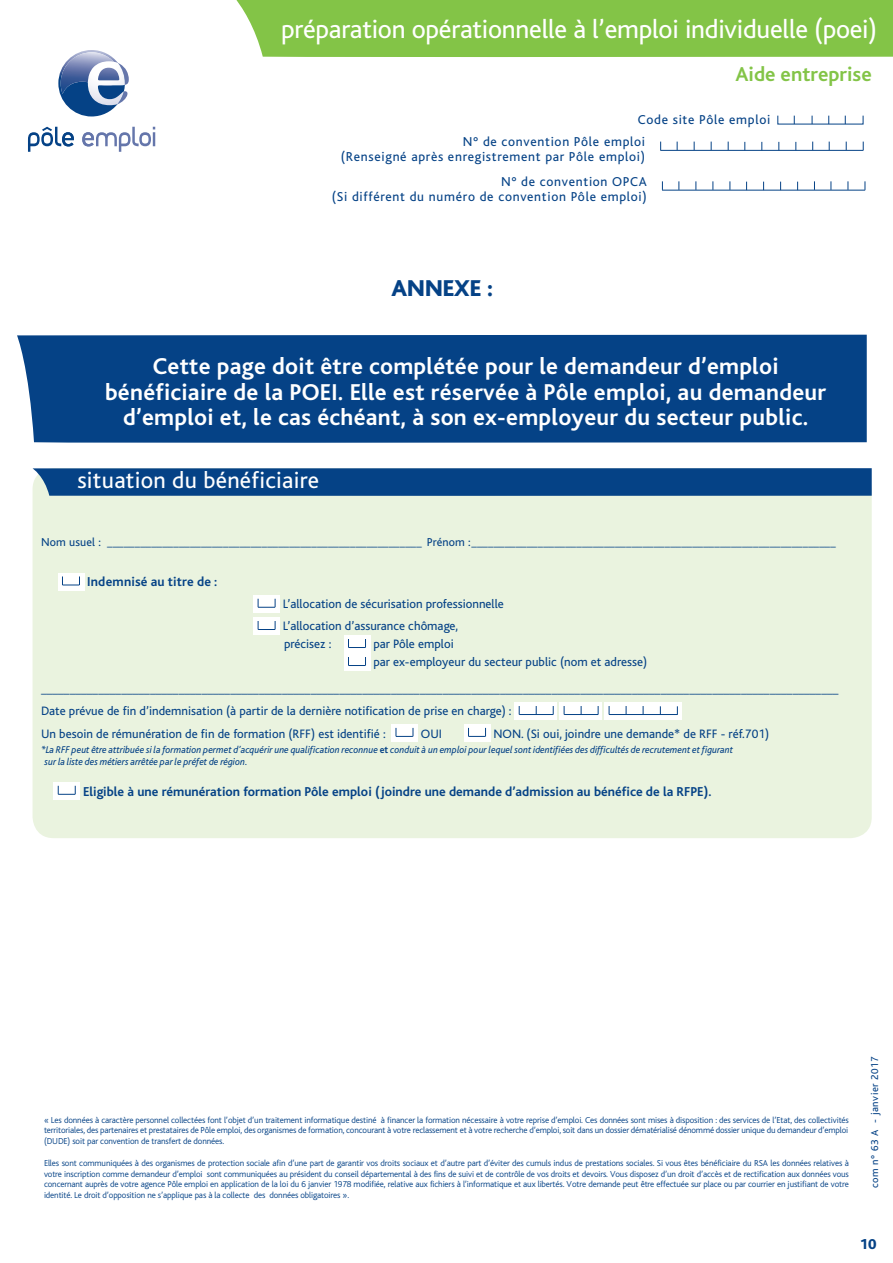
<style>
.page{position:relative;width:893px;height:1263px;background:#fff}
.page>*{position:absolute;margin:0;border:0;box-sizing:border-box;transform-origin:0 0}
.t1{font:27px "Bliss";letter-spacing:-.01em;color:#fff}
.t2{font:700 24px "Bliss";letter-spacing:.01em;color:#fff}
.t3{font:24px "Bliss";letter-spacing:.01em;color:#fff}
.t4{font:800 24px "Bliss";color:#054286}
.t5{font:700 21px "Bliss";color:#83c447}
.t6{font:800 15px "Bliss";color:#054286}
.t7{font:13.5px "Bliss";letter-spacing:.05em;color:#054286}
.t8{font:700 13.5px "Bliss";color:#054286}
.t9{font:12.75px "Bliss";color:#054286}
.t10{font:12px "Bliss";letter-spacing:.01em;color:#054286}
.t11{font:10.5px "Bliss";letter-spacing:.05em;color:#054286}
.Style_de_paragraphe{font:italic 10.2px/12px "Bliss";color:#054286;scale:.95 1}
.t12{font:300 9px/10.8px "Bliss";letter-spacing:-.015em;color:#054286;text-align:justify}
.s1{font-weight:700;font-style:normal}
</style>
<div class="page">
<div style="left:236px;top:0;width:657px;height:57px;background:#83c447"></div>
<svg style="left:58px;top:50px;width:71px;height:66px"></svg>
<svg style="left:28px;top:127px;width:46px;height:25px"></svg>
<svg style="left:82px;top:127px;width:73px;height:25px"></svg>
<div style="left:17px;top:335px;width:850px;height:108px;background:#054286"></div>
<hr style="left:660px;top:150px;width:203px;height:1px;background:#054286">
<hr style="left:662px;top:190px;width:203px;height:1px;background:#054286">
<div style="left:33px;top:468px;width:839px;height:370px;background:#eaf3df;border-radius:21px"></div>
<svg style="left:33px;top:468px;width:839px;height:28px"></svg>
<div style="left:58px;top:573px;width:26px;height:17px;background:#fff"></div>
<svg style="left:62px;top:576px;width:18px;height:10px"></svg>
<div style="left:254px;top:595px;width:26px;height:17px;background:#fff"></div>
<svg style="left:258px;top:599px;width:18px;height:9px"></svg>
<div style="left:254px;top:617px;width:26px;height:17px;background:#fff"></div>
<svg style="left:258px;top:621px;width:18px;height:9px"></svg>
<div style="left:344px;top:635px;width:26px;height:17px;background:#fff"></div>
<svg style="left:348px;top:639px;width:18px;height:9px"></svg>
<div style="left:344px;top:653px;width:26px;height:17px;background:#fff"></div>
<svg style="left:348px;top:657px;width:18px;height:9px"></svg>
<div style="left:515px;top:702px;width:42px;height:17px;background:#fff"></div>
<hr style="left:519px;top:714px;width:34px;height:1px;background:#054286">
<div style="left:560px;top:702px;width:42px;height:17px;background:#fff"></div>
<hr style="left:564px;top:714px;width:34px;height:1px;background:#054286">
<div style="left:605px;top:702px;width:77px;height:17px;background:#fff"></div>
<hr style="left:609px;top:714px;width:68px;height:1px;background:#054286">
<div style="left:391px;top:724px;width:27px;height:17px;background:#fff"></div>
<svg style="left:396px;top:728px;width:18px;height:9px"></svg>
<div style="left:464px;top:724px;width:26px;height:17px;background:#fff"></div>
<svg style="left:468px;top:728px;width:18px;height:9px"></svg>
<div style="left:54px;top:782px;width:26px;height:17px;background:#fff"></div>
<svg style="left:58px;top:786px;width:18px;height:9px"></svg>
<h1 class="t1" style="left:281px;top:15px;width:598px">préparation opérationnelle à l’emploi individuelle (poei)</h1>
<h3 class="t5" style="left:735px;top:63px;width:138px">Aide entreprise</h3>
<p class="t7" style="left:638px;top:112px;width:134px">Code site Pôle emploi</p>
<p class="t7" style="left:463px;top:135px;width:184px">N° de convention Pôle emploi</p>
<p class="t7" style="left:341px;top:150px;width:306px">(Renseigné après enregistrement par Pôle emploi)</p>
<p class="t7" style="left:501px;top:175px;width:147px">N° de convention OPCA</p>
<p class="t7" style="left:332px;top:190px;width:316px">(Si différent du numéro de convention Pôle emploi)</p>
<p class="t4" style="left:391px;top:276px;width:103px">ANNEXE :</p>
<p class="t2" style="left:153px;top:354px;width:627px">Cette page doit être complétée pour le demandeur d’emploi</p>
<p class="t2" style="left:105px;top:379px;width:723px">bénéficiaire de la POEI. Elle est réservée à Pôle emploi, au demandeur</p>
<p class="t2" style="left:123px;top:405px;width:686px">d’emploi et, le cas échéant, à son ex-employeur du secteur public.</p>
<p class="t3" style="left:77px;top:468px;width:243px">situation du bénéficiaire</p>
<p class="t10" style="left:41px;top:536px;width:796px">Nom usuel : _________________________________________________________ Prénom :__________________________________________________________________</p>
<p class="t8" style="left:87px;top:574px;width:132px">Indemnisé au titre de :</p>
<p class="t9" style="left:283px;top:597px;width:222px">L’allocation de sécurisation professionnelle</p>
<p class="t9" style="left:283px;top:619px;width:177px">L’allocation d’assurance chômage,</p>
<p class="t9" style="left:284px;top:637px;width:49px">précisez :</p>
<p class="t9" style="left:373px;top:637px;width:82px">par Pôle emploi</p>
<p class="t9" style="left:373px;top:655px;width:275px">par ex-employeur du secteur public (nom et adresse)</p>
<p class="t9" style="left:41px;top:682px;width:799px">___________________________________________________________________________________________________________________________________________</p>
<p class="t9" style="left:41px;top:704px;width:472px">Date prévue de fin d’indemnisation (à partir de la dernière notification de prise en charge) :</p>
<p class="t9" style="left:41px;top:727px;width:346px">Un besoin de rémunération de fin de formation (RFF) est identifié :</p>
<p class="t9" style="left:421px;top:727px;width:23px">OUI</p>
<p class="t9" style="left:493px;top:727px;width:277px">NON. (Si oui, joindre une demande* de RFF - réf.701)</p>
<p class="Style_de_paragraphe" style="left:45px;top:743px;width:726px;text-indent:-4px">*La RFF peut être attribuée si la formation permet d’acquérir une qualification reconnue <span class="s1">et</span> conduit à un emploi pour lequel sont identifiées des difficultés de recrutement et figurant sur la liste des métiers arrêtée par le préfet de région.</p>
<p class="t8" style="left:83px;top:785px;width:630px">Eligible à une rémunération formation Pôle emploi (joindre une demande d’admission au bénéfice de la RFPE).</p>
<p class="t12" style="left:44px;top:1114px;width:806px">« Les données à caractère personnel collectées font l’objet d’un traitement informatique destiné à financer la formation nécessaire à votre reprise d’emploi. Ces données sont mises à disposition : des services de l’Etat, des collectivités territoriales, des partenaires et prestataires de Pôle emploi, des organismes de formation, concourant à votre reclassement et à votre recherche d’emploi, soit dans un dossier dématérialisé dénommé dossier unique du demandeur d’emploi (DUDE) soit par convention de transfert de données.</p>
<p class="t12" style="left:44px;top:1157px;width:806px">Elles sont communiquées à des organismes de protection sociale afin d’une part de garantir vos droits sociaux et d’autre part d’éviter des cumuls indus de prestations sociales. Si vous êtes bénéficiaire du RSA les données relatives à votre inscription comme demandeur d’emploi sont communiquées au président du conseil départemental à des fins de suivi et de contrôle de vos droits et devoirs. Vous disposez d’un droit d’accès et de rectification aux données vous concernant auprès de votre agence Pôle emploi en application de la loi du 6 janvier 1978 modifiée, relative aux fichiers à l’informatique et aux libertés. Votre demande peut être effectuée sur place ou par courrier en justifiant de votre identité. Le droit d’opposition ne s’applique pas à la collecte des données obligatoires ».</p>
<p class="t11" style="left:869px;top:1188px;width:133px;rotate:-90deg">com n° 63 A - janvier 2017</p>
<p class="t6" style="left:860px;top:1237px;width:18px">10</p>
</div>
